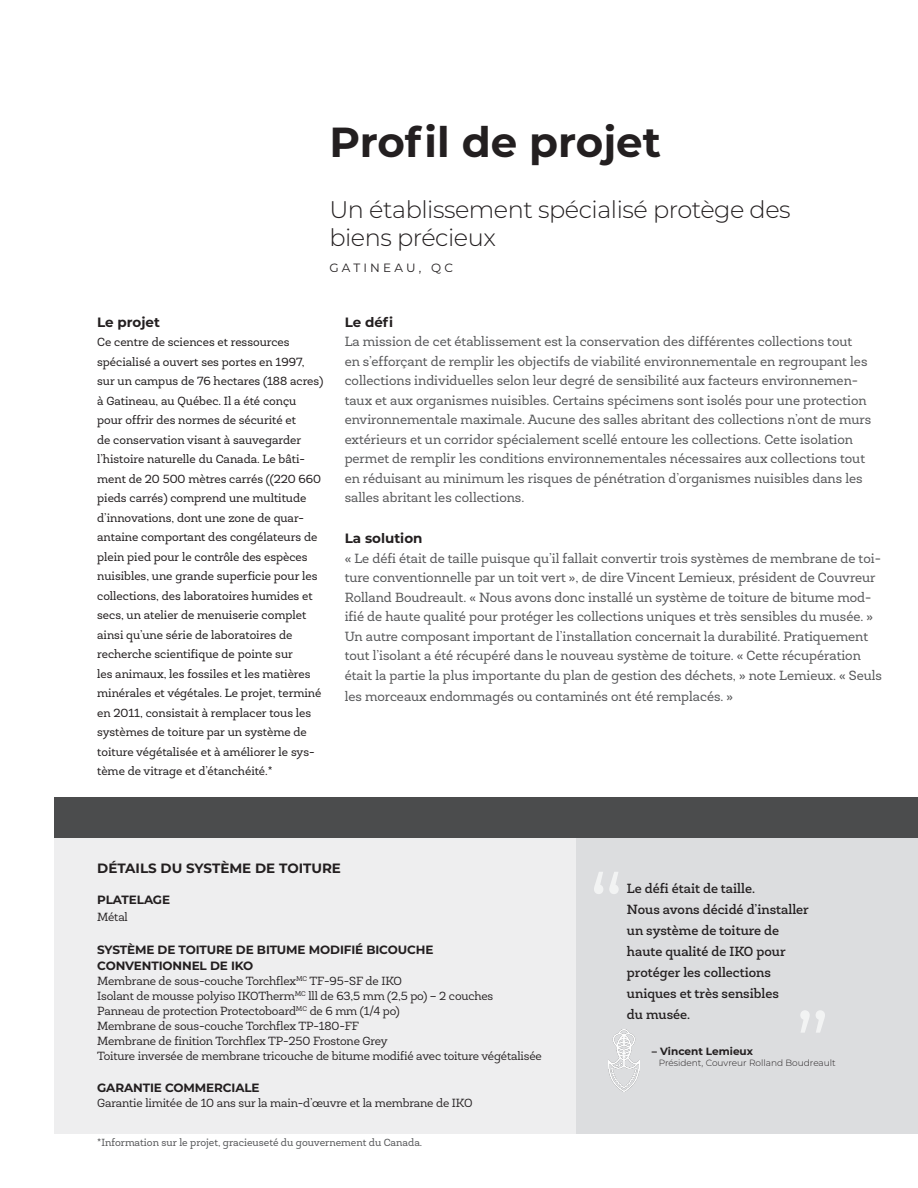
<style>
.page{position:relative;width:918px;height:1188px;background:#fff}
.page>*{position:absolute;margin:0;border:0;box-sizing:border-box;transform-origin:0 0}
.t1{font:90px "Montserrat";color:#fff}
.t2{font:700 42px "Montserrat";color:#231f20}
.t3{font:300 24px/28.8px "Montserrat";letter-spacing:-.02em;color:#231f20}
.t4{font:13.5px/19.5px "Newslab";color:#57585a}
.t5{font:500 13.5px/21px "Newslab";color:#231f20}
.t6{font:700 13.5px "Montserrat";color:#231f20}
.t7{font:12px/19.5px "Newslab";color:#231f20}
.t8{font:12px/15px "Newslab";letter-spacing:-.01em;color:#231f20}
.t9{font:700 12px/16.5px "Montserrat";letter-spacing:-.01em;color:#231f20}
.t10{font:12px "Montserrat";letter-spacing:.27em;color:#231f20}
.t11{font:10.5px "Newslab";color:#57585a}
.t12{font:700 10.5px "Montserrat";color:#231f20}
.t13{font:300 9px "Montserrat";color:#231f20}
</style>
<div class="page">
<div style="left:54px;top:797px;width:864px;height:42px;background:#4b4c4d"></div>
<div style="left:547px;top:839px;width:371px;height:295px;background:#dcdddf"></div>
<div style="left:54px;top:839px;width:522px;height:295px;background:#eeeeef"></div>
<img style="left:608px;top:1030px;width:31px;height:62px">
<h2 class="t2" style="left:329px;top:112px;width:333px">Profil de projet</h2>
<h3 class="t3" style="left:329px;top:194px;width:463px">Un établissement spécialisé protège des biens précieux</h3>
<p class="t10" style="left:329px;top:259px;width:125px">GATINEAU, QC</p>
<p class="t6" style="left:97px;top:312px;width:64px">Le projet</p>
<p class="t7" style="left:97px;top:333px;width:228px">Ce centre de sciences et ressources spécialisé a ouvert ses portes en 1997, sur un campus de 76 hectares (188 acres) à Gatineau, au Québec. Il a été conçu pour offrir des normes de sécurité et<br>de conservation visant à sauvegarder l’histoire naturelle du Canada. Le bâti&shy;ment de 20 500 mètres carrés ((220 660 pieds carrés) comprend une multitude d’innovations, dont une zone de quar&shy;antaine comportant des congélateurs de plein pied pour le contrôle des espèces nuisibles, une grande superficie pour les collections, des laboratoires humides et secs, un atelier de menuiserie complet ainsi qu’une série de laboratoires de recherche scientifique de pointe sur<br>les animaux, les fossiles et les matières minérales et végétales. Le projet, terminé en 2011, consistait à remplacer tous les systèmes de toiture par un système de toiture végétalisée et à améliorer le sys&shy;tème de vitrage et d’étanchéité.*</p>
<p class="t6" style="left:345px;top:312px;width:50px">Le défi</p>
<p class="t4" style="left:345px;top:332px;width:528px">La mission de cet établissement est la conservation des différentes collections tout<br>en s’efforçant de remplir les objectifs de viabilité environnementale en regroupant les collections individuelles selon leur degré de sensibilité aux facteurs environnemen&shy;taux et aux organismes nuisibles. Certains spécimens sont isolés pour une protection environnementale maximale. Aucune des salles abritant des collections n’ont de murs extérieurs et un corridor spécialement scellé entoure les collections. Cette isolation permet de remplir les conditions environnementales nécessaires aux collections tout en réduisant au minimum les risques de pénétration d’organismes nuisibles dans les salles abritant les collections.</p>
<p class="t6" style="left:345px;top:529px;width:79px">La solution</p>
<p class="t4" style="left:345px;top:548px;width:539px">« Le défi était de taille puisque qu’il fallait convertir trois systèmes de membrane de toi&shy;ture conventionnelle par un toit vert », de dire Vincent Lemieux, président de Couvreur Rolland Boudreault. « Nous avons donc installé un système de toiture de bitume mod&shy;ifié de haute qualité pour protéger les collections uniques et très sensibles du musée. » Un autre composant important de l’installation concernait la durabilité. Pratiquement tout l’isolant a été récupéré dans le nouveau système de toiture. « Cette récupération était la partie la plus importante du plan de gestion des déchets, » note Lemieux. « Seuls</p>
<p class="t4" style="left:345px;top:686px;width:390px">les morceaux endommagés ou contaminés ont été remplacés. »</p>
<p class="t6" style="left:97px;top:858px;width:245px">DÉTAILS DU SYSTÈME DE TOITURE</p>
<p class="t9" style="left:97px;top:891px;width:74px">PLATELAGE</p>
<p class="t8" style="left:97px;top:909px;width:32px">Métal</p>
<p class="t9" style="left:97px;top:940px;width:338px">SYSTÈME DE TOITURE DE BITUME MODIFIÉ BICOUCHE<br>CONVENTIONNEL DE IKO</p>
<p class="t8" style="left:97px;top:974px;width:446px">Membrane de sous-couche Torchflex<sup>MC</sup> TF-95-SF de IKO<br>Isolant de mousse polyiso IKOTherm<sup>MC</sup> lll de 63,5 mm (2,5 po) – 2 couches Panneau de protection Protectoboard<sup>MC</sup> de 6 mm (1/4 po)<br>Membrane de sous-couche Torchflex TP-180-FF<br>Membrane de finition Torchflex TP-250 Frostone Grey<br>Toiture inversée de membrane tricouche de bitume modifié avec toiture végétalisée</p>
<p class="t9" style="left:97px;top:1078px;width:164px">GARANTIE COMMERCIALE</p>
<p class="t8" style="left:97px;top:1095px;width:377px">Garantie limitée de 10 ans sur la main-d’œuvre et la membrane de IKO</p>
<p class="t11" style="left:97px;top:1136px;width:327px">*Information sur le projet, gracieuseté du gouvernement du Canada.</p>
<h1 class="t1" style="left:589px;top:845px;width:36px">“</h1>
<p class="t5" style="left:627px;top:878px;width:183px">Le défi était de taille.<br>Nous avons décidé d’installer un système de toiture de haute qualité de IKO pour protéger les collections uniques et très sensibles<br>du musée.</p>
<p class="t12" style="left:652px;top:1043px;width:103px">– Vincent Lemieux</p>
<p class="t13" style="left:659px;top:1056px;width:178px">Président, Couvreur Rolland Boudreault</p>
<h1 class="t1" style="left:830px;top:1060px;width:36px;rotate:-180deg">“</h1>
</div>
